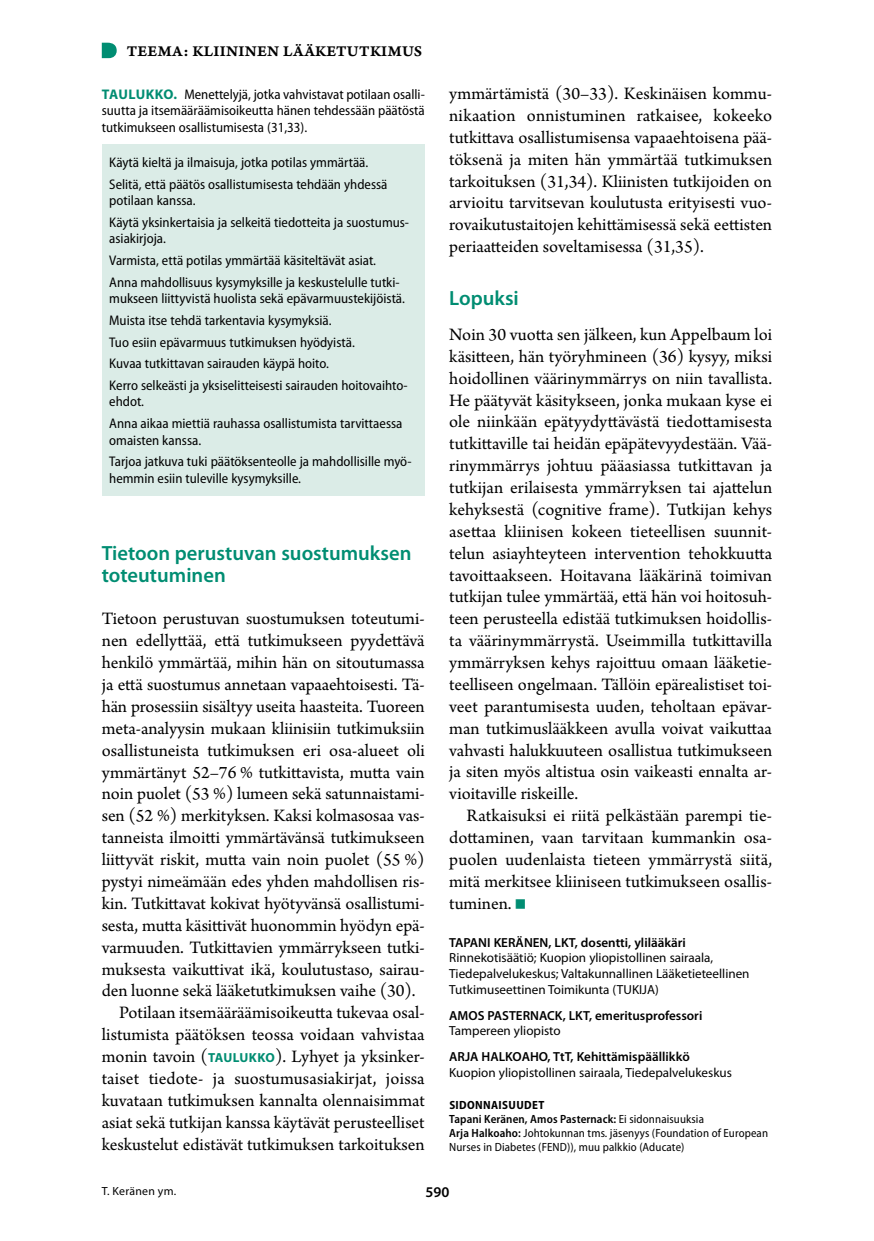
<style>
.page{position:relative;width:874px;height:1241px;background:#fff}
.page>*{position:absolute;margin:0;border:0;box-sizing:border-box;transform-origin:0 0}
.t1{font:42px "Arno Pro";color:#008d72}
.t2{font:600 20.65px/21.9px "Myriad Pro";color:#008d72}
.t3{font:18.38px/21.9px "Arno Pro";letter-spacing:-.005em;color:#000;text-align:justify}
.t4{font:15.75px "Arno Pro Smbd Caption";letter-spacing:.015em;color:#000}
.t5{font:600 14.88px "Myriad Pro";color:#000}
.t6{font:semi-condensed 14px/21.5px "Myriad Pro";color:#000}
.t7{font:13.12px/15.8px "Myriad Pro";color:#000}
.t8{font:600 13.12px "Myriad Pro";color:#000}
.t9{font:semi-condensed 11.9px/14px "Myriad Pro";letter-spacing:.01em;color:#000}
.t10{font:11.9px "Myriad Pro";letter-spacing:.02em;color:#000}
.s1{font-weight:700;font-stretch:normal;color:#008d72}
.s2{font-family:"Myriad Pro";font-weight:700;font-size:13.12px;color:#008d72}
.s3{font-weight:700}
.s4{font-weight:600}
</style>
<div class="page">
<svg style="left:102px;top:43px;width:15px;height:15px"></svg>
<div style="left:102px;top:144px;width:322px;height:351px;background:#dbece7"></div>
<p class="t4" style="left:127px;top:41px;width:297px">TEEMA: KLIININEN LÄÄKETUTKIMUS</p>
<p class="t6" style="left:102px;top:86px;width:324px;line-height:16.6px;text-align:justify"><span class="s1">TAULUKKO.</span> Menettelyjä, jotka vahvistavat potilaan osalli&shy;suutta ja itsemääräämisoikeutta hänen tehdessään päätöstä tutkimukseen osallistumisesta (31,33).</p>
<p class="t6" style="left:109px;top:151px;width:279px">Käytä kieltä ja ilmaisuja, jotka potilas ymmärtää.<br>Selitä, että päätös osallistumisesta tehdään yhdessä</p>
<p class="t6" style="left:109px;top:189px;width:301px">potilaan kanssa.<br>Käytä yksinkertaisia ja selkeitä tiedotteita ja suostumus-</p>
<p class="t6" style="left:109px;top:228px;width:292px">asiakirjoja.<br>Varmista, että potilas ymmärtää käsiteltävät asiat.<br>Anna mahdollisuus kysymyksille ja keskustelulle tutki-</p>
<p class="t6" style="left:109px;top:287px;width:300px">mukseen liittyvistä huolista sekä epävarmuustekijöistä.<br>Muista itse tehdä tarkentavia kysymyksiä.<br>Tuo esiin epävarmuus tutkimuksen hyödyistä.<br>Kuvaa tutkittavan sairauden käypä hoito.<br>Kerro selkeästi ja yksiselitteisesti sairauden hoitovaihto-</p>
<p class="t6" style="left:109px;top:390px;width:294px">ehdot.<br>Anna aikaa miettiä rauhassa osallistumista tarvittaessa</p>
<p class="t6" style="left:109px;top:429px;width:304px">omaisten kanssa.<br>Tarjoa jatkuva tuki päätöksenteolle ja mahdollisille myö-</p>
<p class="t6" style="left:109px;top:467px;width:193px">hemmin esiin tuleville kysymyksille.</p>
<p class="t2" style="left:102px;top:542px;width:311px">Tietoon perustuvan suostumuksen toteutuminen</p>
<p class="t3" style="left:102px;top:609px;width:324px">Tietoon perustuvan suostumuksen toteutumi-</p>
<p class="t3" style="left:102px;top:630px;width:324px">nen edellyttää, että tutkimukseen pyydettävä</p>
<p class="t3" style="left:102px;top:652px;width:324px">henkilö ymmärtää, mihin hän on sitoutumassa</p>
<p class="t3" style="left:102px;top:674px;width:324px">ja että suostumus annetaan vapaaehtoisesti. Tä-</p>
<p class="t3" style="left:102px;top:696px;width:324px">hän prosessiin sisältyy useita haasteita. Tuoreen</p>
<p class="t3" style="left:102px;top:718px;width:324px">meta-analyysin mukaan kliinisiin tutkimuksiin</p>
<p class="t3" style="left:102px;top:740px;width:324px">osallistuneista tutkimuksen eri osa-alueet oli</p>
<p class="t3" style="left:102px;top:762px;width:324px">ymmärtänyt 52–76 % tutkittavista, mutta vain</p>
<p class="t3" style="left:102px;top:783px;width:324px">noin puolet (53 %) lumeen sekä satunnaistami-</p>
<p class="t3" style="left:102px;top:805px;width:324px">sen (52 %) merkityksen. Kaksi kolmasosaa vas-</p>
<p class="t3" style="left:102px;top:827px;width:324px">tanneista ilmoitti ymmärtävänsä tutkimukseen</p>
<p class="t3" style="left:102px;top:849px;width:324px">liittyvät riskit, mutta vain noin puolet (55 %)</p>
<p class="t3" style="left:102px;top:871px;width:324px">pystyi nimeämään edes yhden mahdollisen ris-</p>
<p class="t3" style="left:102px;top:893px;width:324px">kin. Tutkittavat kokivat hyötyvänsä osallistumi-</p>
<p class="t3" style="left:102px;top:915px;width:324px">sesta, mutta käsittivät huonommin hyödyn epä-</p>
<p class="t3" style="left:102px;top:937px;width:324px">varmuuden. Tutkittavien ymmärrykseen tutki-</p>
<p class="t3" style="left:102px;top:958px;width:324px">muksesta vaikuttivat ikä, koulutustaso, sairau-</p>
<p class="t3" style="left:102px;top:980px;width:315px">den luonne sekä lääketutkimuksen vaihe (30).</p>
<p class="t3" style="left:119px;top:1002px;width:307px">Potilaan itsemääräämisoikeutta tukevaa osal-</p>
<p class="t3" style="left:102px;top:1024px;width:324px">listumista päätöksen teossa voidaan vahvistaa</p>
<p class="t3" style="left:102px;top:1046px;width:324px">monin tavoin (<span class="s2">TAULUKKO</span>). Lyhyet ja yksinker-</p>
<p class="t3" style="left:102px;top:1068px;width:324px">taiset tiedote- ja suostumusasiakirjat, joissa</p>
<p class="t3" style="left:102px;top:1090px;width:324px">kuvataan tutkimuksen kannalta olennaisimmat</p>
<p class="t3" style="left:102px;top:1112px;width:324px">asiat sekä tutkijan kanssa käytävät perusteelliset</p>
<p class="t3" style="left:102px;top:1133px;width:324px">keskustelut edistävät tutkimuksen tarkoituksen</p>
<p class="t3" style="left:449px;top:83px;width:324px">ymmärtämistä (30–33). Keskinäisen kommu&shy;nikaation onnistuminen ratkaisee, kokeeko tutkittava osallistumisensa vapaaehtoisena pää&shy;töksenä ja miten hän ymmärtää tutkimuksen tarkoituksen (31,34). Kliinisten tutkijoiden on arvioitu tarvitsevan koulutusta erityisesti vuo&shy;rovaikutustaitojen kehittämisessä sekä eettisten periaatteiden soveltamisessa (31,35).</p>
<p class="t2" style="left:449px;top:286px;width:71px">Lopuksi</p>
<p class="t3" style="left:449px;top:324px;width:324px">Noin 30 vuotta sen jälkeen, kun Appelbaum loi käsitteen, hän työryhmineen (36) kysyy, miksi hoidollinen väärinymmärrys on niin tavallista.<br>He päätyvät käsitykseen, jonka mukaan kyse ei ole niinkään epätyydyttävästä tiedottamisesta tutkittaville tai heidän epäpätevyydestään. Vää&shy;rinymmärrys johtuu pääasiassa tutkittavan ja tutkijan erilaisesta ymmärryksen tai ajattelun kehyksestä (cognitive frame). Tutkijan kehys asettaa kliinisen kokeen tieteellisen suunnit&shy;telun asiayhteyteen intervention tehokkuutta tavoittaakseen. Hoitavana lääkärinä toimivan tutkijan tulee ymmärtää, että hän voi hoitosuh&shy;teen perusteella edistää tutkimuksen hoidollis&shy;ta väärinymmärrystä. Useimmilla tutkittavilla ymmärryksen kehys rajoittuu omaan lääketie&shy;teelliseen ongelmaan. Tällöin epärealistiset toi&shy;veet parantumisesta uuden, teholtaan epävar&shy;man tutkimuslääkkeen avulla voivat vaikuttaa vahvasti halukkuuteen osallistua tutkimukseen ja siten myös altistua osin vaikeasti ennalta ar&shy;vioitaville riskeille.</p>
<p class="t3" style="left:449px;top:805px;width:324px;text-indent:17px">Ratkaisuksi ei riitä pelkästään parempi tie&shy;dottaminen, vaan tarvitaan kummankin osa&shy;puolen uudenlaista tieteen ymmärrystä siitä, mitä merkitsee kliiniseen tutkimukseen osallis&shy;tuminen.</p>
<h1 class="t1" style="left:513px;top:877px;width:15px">■</h1>
<p class="t8" style="left:449px;top:933px;width:238px">TAPANI KERÄNEN, LKT, dosentti, ylilääkäri</p>
<p class="t7" style="left:449px;top:949px;width:302px">Rinnekotisäätiö; Kuopion yliopistollinen sairaala,<br>Tiedepalvelukeskus; Valtakunnallinen Lääketieteellinen<br>Tutkimuseettinen Toimikunta (TUKIJA)</p>
<p class="t8" style="left:449px;top:1006px;width:254px">AMOS PASTERNACK, LKT, emeritusprofessori</p>
<p class="t7" style="left:449px;top:1022px;width:113px">Tampereen yliopisto</p>
<p class="t8" style="left:449px;top:1048px;width:242px">ARJA HALKOAHO, TtT, Kehittämispäällikkö</p>
<p class="t7" style="left:449px;top:1064px;width:284px">Kuopion yliopistollinen sairaala, Tiedepalvelukeskus</p>
<p class="t9" style="left:449px;top:1097px;width:320px"><span class="s3">SIDONNAISUUDET<br></span><span class="s4">Tapani Keränen, Amos Pasternack:</span> Ei sidonnaisuuksia<br><span class="s4">Arja Halkoaho:</span> Johtokunnan tms. jäsenyys (Foundation of European Nurses in Diabetes (FEND)), muu palkkio (Aducate)</p>
<p class="t10" style="left:102px;top:1183px;width:76px">T. Keränen ym.</p>
<p class="t5" style="left:425px;top:1182px;width:25px">590</p>
</div>
